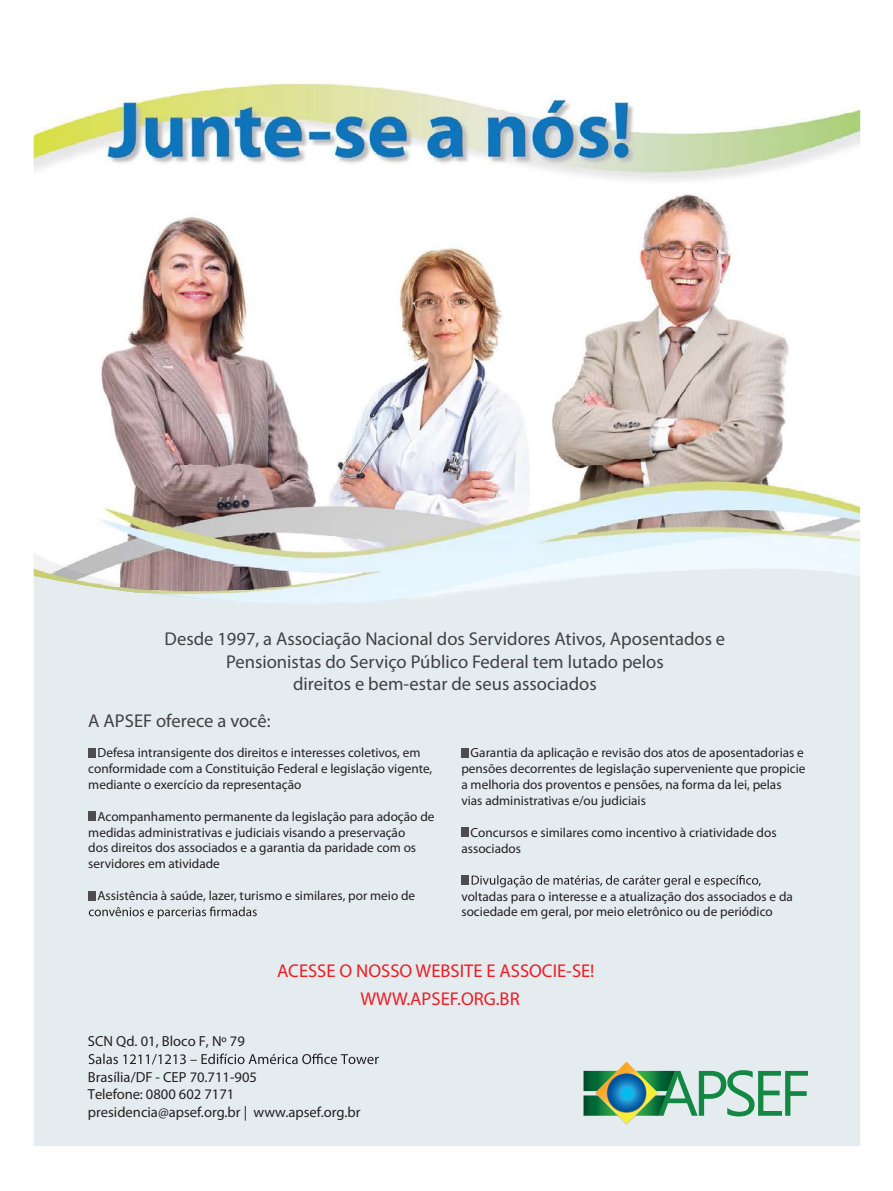
<style>
.page{position:relative;width:893px;height:1191px;background:#fff}
.page>*{position:absolute;margin:0;border:0;box-sizing:border-box;transform-origin:0 0}
.t1{font:18.6px/22.4px "Myriad Pro";color:#414042;text-align:center}
.t2{font:700 18.6px/28.3px "Myriad Pro";color:#ed1d24;text-align:center}
.t3{font:14.55px/17.5px "Myriad Pro";color:#231f20}
.t4{font:13.2px/15.9px "Myriad Pro";color:#231f20}
</style>
<div class="page">
<img style="left:34px;top:80px;width:826px;height:471px">
<div style="left:34px;top:551px;width:826px;height:595px;background:#e4ecf0"></div>
<svg style="left:583px;top:1061px;width:225px;height:63px;background:#a0c6ac"></svg>
<svg style="left:607px;top:1073px;width:39px;height:39px"></svg>
<svg style="left:89px;top:1053px;width:290px;height:11px;background:#b6bbbf"></svg>
<svg style="left:89px;top:906px;width:168px;height:12px;background:#bbc1c4"></svg>
<div style="left:88px;top:748px;width:8px;height:9px;background:#4d4d4f"></div>
<div style="left:88px;top:811px;width:8px;height:9px;background:#4d4d4f"></div>
<div style="left:88px;top:891px;width:8px;height:9px;background:#4d4d4f"></div>
<svg style="left:462px;top:875px;width:299px;height:12px;background:#bac0c3"></svg>
<div style="left:461px;top:748px;width:7px;height:9px;background:#4d4d4f"></div>
<div style="left:461px;top:827px;width:7px;height:9px;background:#4d4d4f"></div>
<div style="left:461px;top:875px;width:7px;height:9px;background:#4d4d4f"></div>
<h1 class="t1" style="left:165px;top:627px;width:562px">Desde 1997, a Associação Nacional dos Servidores Ativos, Aposentados e<br>Pensionistas do Serviço Público Federal tem lutado pelos<br>direitos e bem-estar de seus associados</h1>
<h1 class="t1" style="left:88px;top:709px;width:184px">A APSEF oferece a você:</h1>
<p class="t4" style="left:88px;top:744px;width:345px">v Defesa intransigente dos direitos e interesses coletivos, em conformidade com a Constituição Federal e legislação vigente, mediante o exercício da representação</p>
<p class="t4" style="left:88px;top:808px;width:348px">v Acompanhamento permanente da legislação para adoção de medidas administrativas e judiciais visando a preservação<br>dos direitos dos associados e a garantia da paridade com os servidores em atividade</p>
<p class="t4" style="left:88px;top:887px;width:328px">v Assistência à saúde, lazer, turismo e similares, por meio de</p>
<p class="t4" style="left:461px;top:744px;width:346px">v Garantia da aplicação e revisão dos atos de aposentadorias e pensões decorrentes de legislação superveniente que propicie a melhoria dos proventos e pensões, na forma da lei, pelas vias administrativas e/ou judiciais</p>
<p class="t4" style="left:461px;top:824px;width:317px">v Concursos e similares como incentivo à criatividade dos associados</p>
<p class="t4" style="left:461px;top:888px;width:333px">voltadas para o interesse e a atualização dos associados e da sociedade em geral, por meio eletrônico ou de periódico</p>
<h1 class="t2" style="left:277px;top:955px;width:319px">ACESSE O NOSSO WEBSITE E ASSOCIE-SE!<br>WWW.APSEF.ORG.BR</h1>
<p class="t3" style="left:88px;top:1032px;width:158px">SCN Qd. 01, Bloco F, Nº 79</p>
<p class="t3" style="left:88px;top:1067px;width:274px">Brasília/DF - CEP 70.711-905<br>Telefone: 0800 602 7171 presidencia@apsef.org.br | www.apsef.org.br</p>
</div>
